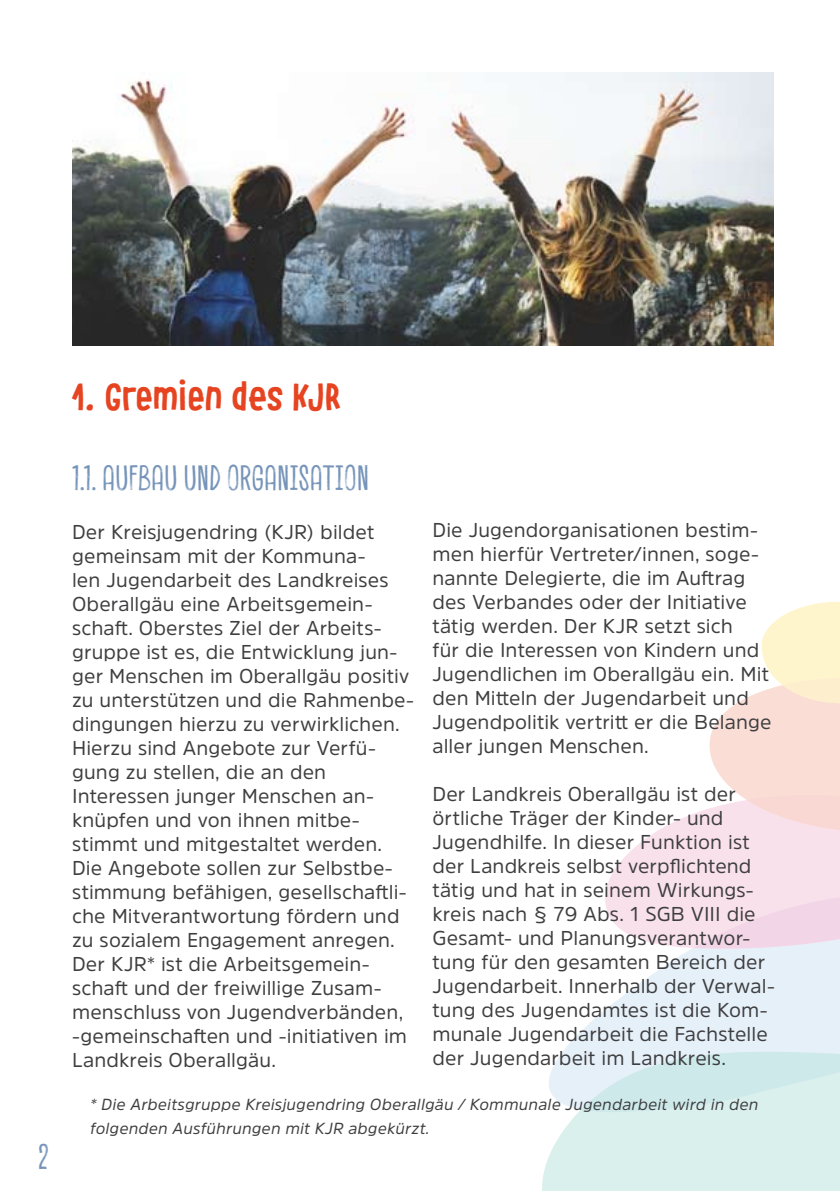
<style>
.page{position:relative;width:840px;height:1191px;background:#fff}
.page>*{position:absolute;margin:0;border:0;box-sizing:border-box;transform-origin:0 0}
.t1{font:36px "Le Osler Rough";letter-spacing:.02em;color:#e64421}
.t2{font:34px "Canvas Inline";letter-spacing:-.005em;color:#7694b9}
.t3{font:20px/24px "Amsi Pro";letter-spacing:.005em;color:#3e3e40}
.t4{font:italic 16px/24px "Amsi Pro";letter-spacing:.015em;color:#3e3e40}
</style>
<div class="page">
<div style="left:542px;top:1116px;width:297px;height:75px;background:#daf0ec"></div>
<svg style="left:549px;top:952px;width:290px;height:164px;fill:#e6f0f8"></svg>
<svg style="left:605px;top:810px;width:234px;height:142px;fill:#f9e1ec"></svg>
<svg style="left:703px;top:602px;width:136px;height:259px"></svg>
<svg style="left:692px;top:884px;width:147px;height:67px"></svg>
<svg style="left:580px;top:1050px;width:259px;height:62px"></svg>
<img style="left:72px;top:72px;width:701px;height:274px">
<h2 class="t2" style="left:38px;top:1136px;width:12px">2</h2>
<h1 class="t1" style="left:72px;top:377px;width:271px">1. Gremien des KJR</h1>
<h2 class="t2" style="left:72px;top:458px;width:298px">1.1. AUFBAU UND ORGANISATION</h2>
<p class="t3" style="left:72px;top:519px;width:343px">Der Kreisjugendring (KJR) bildet gemeinsam mit der Kommuna-<br>len Jugendarbeit des Landkreises<br>Oberallgäu eine Arbeitsgemein&shy;schaft. Oberstes Ziel der Arbeits&shy;gruppe ist es, die Entwicklung jun&shy;ger Menschen im Oberallgäu positiv zu unterstützen und die Rahmenbe&shy;dingungen hierzu zu verwirklichen.<br>Hierzu sind Angebote zur Verfü&shy;gung zu stellen, die an den<br>Interessen junger Menschen an&shy;knüpfen und von ihnen mitbe&shy;stimmt und mitgestaltet werden.<br>Die Angebote sollen zur Selbstbe&shy;stimmung befähigen, gesellschaftli&shy;che Mitverantwortung fördern und zu sozialem Engagement anregen.<br>Der KJR* ist die Arbeitsgemein&shy;schaft und der freiwillige Zusam&shy;menschluss von Jugendverbänden, -gemeinschaften und -initiativen im<br>Landkreis Oberallgäu.</p>
<p class="t3" style="left:432px;top:518px;width:340px">Die Jugendorganisationen bestim&shy;men hierfür Vertreter/innen, soge&shy;nannte Delegierte, die im Auftrag des Verbandes oder der Initiative tätig werden. Der KJR setzt sich<br>für die Interessen von Kindern und Jugendlichen im Oberallgäu ein. Mit den Mitteln der Jugendarbeit und Jugendpolitik vertritt er die Belange aller jungen Menschen.</p>
<p class="t3" style="left:432px;top:782px;width:344px">Der Landkreis Oberallgäu ist der örtliche Träger der Kinder- und Jugendhilfe. In dieser Funktion ist der Landkreis selbst verpflichtend tätig und hat in seinem Wirkungs&shy;kreis nach § 79 Abs. 1 SGB VIII die Gesamt- und Planungsverantwor&shy;tung für den gesamten Bereich der Jugendarbeit. Innerhalb der Verwal&shy;tung des Jugendamtes ist die Kom&shy;munale Jugendarbeit die Fachstelle der Jugendarbeit im Landkreis.</p>
<p class="t4" style="left:90px;top:1092px;width:669px">* Die Arbeitsgruppe Kreisjugendring Oberallgäu / Kommunale Jugendarbeit wird in den folgenden Ausführungen mit KJR abgekürzt.</p>
</div>
